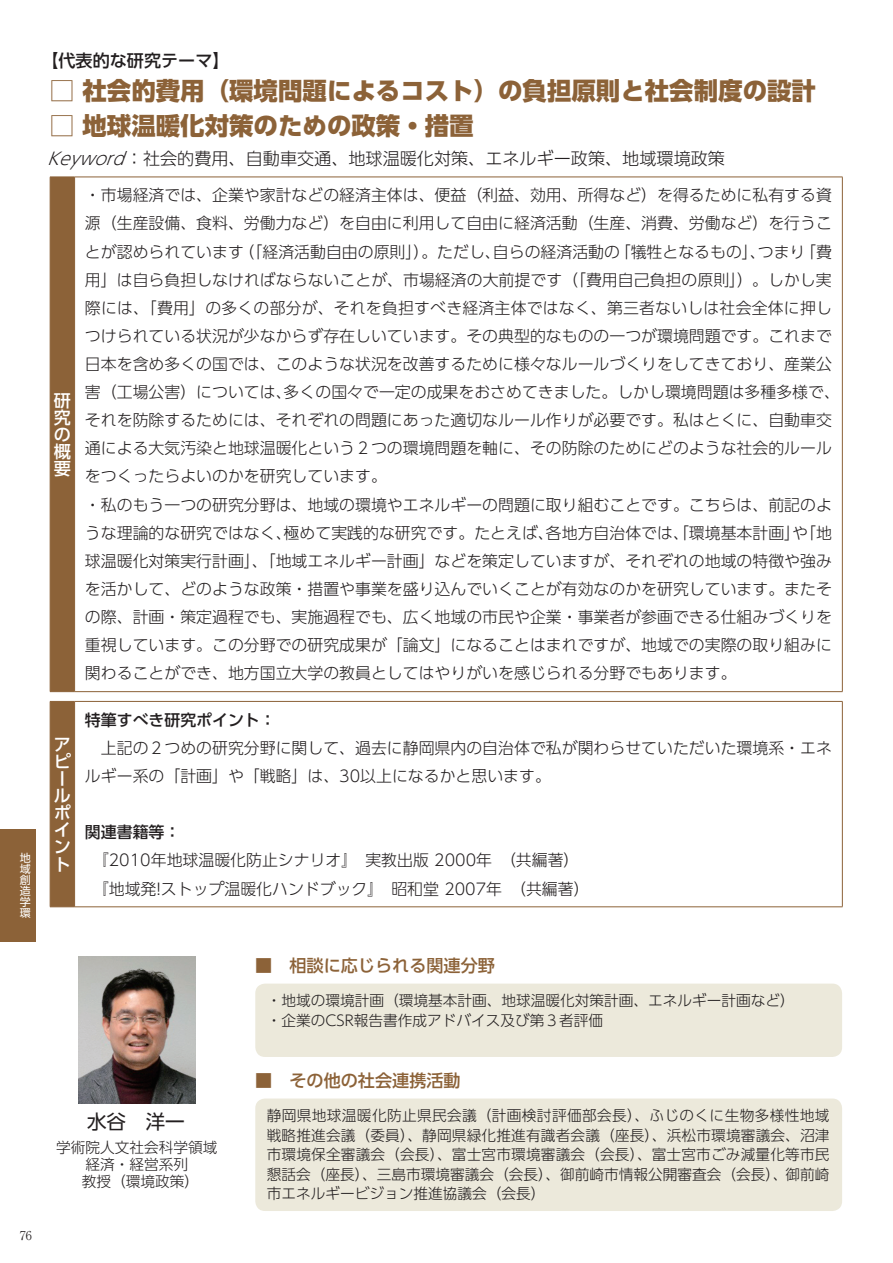
<style>
.page{position:relative;width:893px;height:1263px;background:#fff}
.page>*{position:absolute;margin:0;border:0;box-sizing:border-box;transform-origin:0 0}
.t1{font:800 24.45px "UD Shin Go Pro";color:#8c6238}
.t2{font:19.5px "UD Shin Go Pro";color:#231f20}
.t3{font:300 17.1px "UD Shin Go Pro";color:#231f20}
.t4{font:500 17.1px "UD Shin Go Pro";color:#8c6238}
.t5{font:500 17.1px/17.1px "UD Shin Go Pro";color:#fff;text-align:justify}
.t6{font:500 17.1px "UD Shin Go Pro";color:#231f20}
.t7{font:300 15.9px/28px "UD Shin Go Pro";color:#231f20}
.t8{font:500 15.9px "UD Shin Go Pro";color:#231f20}
.t9{font:300 14.7px/19.5px "UD Shin Go Pro";color:#231f20;text-align:center}
.t10{font:300 12.15px "Ryumin Pro";color:#231f20}
.t11{font:10.95px/10.9px "UD Shin Go Pro";color:#fff;text-align:justify}
.s1{font-style:italic}
</style>
<div class="page">
<div style="left:0;top:829px;width:36px;height:113px;background:#8c6238"></div>
<hr style="left:75px;top:177px;width:768px;height:1px;background:#8c6238">
<hr style="left:842px;top:177px;width:1px;height:514px;background:#8c6238">
<hr style="left:75px;top:691px;width:768px;height:1px;background:#8c6238">
<hr style="left:75px;top:701px;width:768px;height:1px;background:#8c6238">
<hr style="left:842px;top:702px;width:1px;height:204px;background:#8c6238">
<hr style="left:75px;top:906px;width:768px;height:1px;background:#8c6238">
<div style="left:50px;top:177px;width:25px;height:730px;background:#8c6238"></div>
<img style="left:78px;top:957px;width:117px;height:146px">
<div style="left:255px;top:983px;width:587px;height:74px;background:#ece9db;border-radius:10px"></div>
<div style="left:255px;top:1098px;width:587px;height:113px;background:#ece9db;border-radius:10px"></div>
<p class="t11" style="left:20px;top:852px;width:12px">地域創造学環</p>
<p class="t6" style="left:41px;top:47px;width:190px">【代表的な研究テーマ】</p>
<h1 class="t1" style="left:50px;top:71px;width:768px">□ 社会的費用（環境問題によるコスト）の負担原則と社会制度の設計</h1>
<h1 class="t1" style="left:50px;top:105px;width:425px">□ 地球温暖化対策のための政策・措置</h1>
<p class="t3" style="left:48px;top:145px;width:679px"><span class="s1">Keyword</span>：社会的費用、自動車交通、地球温暖化対策、エネルギー政策、地域環境政策</p>
<p class="t5" style="left:54px;top:391px;width:18px">研究の概要</p>
<p class="t5" style="left:54px;top:735px;width:19px;text-align:left">アピールポイント</p>
<p class="t7" style="left:85px;top:181px;width:756px">・市場経済では、企業や家計などの経済主体は、便益（利益、効用、所得など）を得るために私有する資源（生産設備、食料、労働力など）を自由に利用して自由に経済活動（生産、消費、労働など）を行うことが認められています（「経済活動自由の原則」）。ただし、自らの経済活動の「犠牲となるもの」、つまり「費用」は自ら負担しなければならないことが、市場経済の大前提です（「費用自己負担の原則」）。しかし実際には、「費用」の多くの部分が、それを負担すべき経済主体ではなく、第三者ないしは社会全体に押しつけられている状況が少なからず存在しいています。その典型的なものの一つが環境問題です。これまで日本を含め多くの国では、このような状況を改善するために様々なルールづくりをしてきており、産業公害（工場公害）については、多くの国々で一定の成果をおさめてきました。しかし環境問題は多種多様で、それを防除するためには、それぞれの問題にあった適切なルール作りが必要です。私はとくに、自動車交通による大気汚染と地球温暖化という２つの環境問題を軸に、その防除のためにどのような社会的ルールをつくったらよいのかを研究しています。<br>・私のもう一つの研究分野は、地域の環境やエネルギーの問題に取り組むことです。こちらは、前記のような理論的な研究ではなく、極めて実践的な研究です。たとえば、各地方自治体では、「環境基本計画」や「地球温暖化対策実行計画」、「地域エネルギー計画」などを策定していますが、それぞれの地域の特徴や強みを活かして、どのような政策・措置や事業を盛り込んでいくことが有効なのかを研究しています。またその際、計画・策定過程でも、実施過程でも、広く地域の市民や企業・事業者が参画できる仕組みづくりを重視しています。この分野での研究成果が「論文」になることはまれですが、地域での実際の取り組みに関わることができ、地方国立大学の教員としてはやりがいを感じられる分野でもあります。</p>
<p class="t8" style="left:85px;top:707px;width:192px">特筆すべき研究ポイント：</p>
<p class="t7" style="left:85px;top:733px;width:748px">　上記の２つめの研究分野に関して、過去に静岡県内の自治体で私が関わらせていただいた環境系・エネルギー系の「計画」や「戦略」は、30以上になるかと思います。</p>
<p class="t8" style="left:85px;top:819px;width:113px">関連書籍等：　</p>
<p class="t7" style="left:85px;top:846px;width:506px">　『2010年地球温暖化防止シナリオ』　実教出版 2000年　（共編著）　『地域発!ストップ温暖化ハンドブック』　昭和堂 2007年　（共編著）</p>
<p class="t4" style="left:255px;top:951px;width:241px">■　相談に応じられる関連分野</p>
<p class="t9" style="left:267px;top:990px;width:530px;text-align:left">・地域の環境計画（環境基本計画、地球温暖化対策計画、エネルギー計画など）・企業のCSR報告書作成アドバイス及び第３者評価</p>
<p class="t10" style="left:20px;top:1226px;width:14px">76</p>
<p class="t2" style="left:87px;top:1106px;width:99px">水谷　洋一</p>
<p class="t9" style="left:56px;top:1138px;width:163px;line-height:17.1px">学術院人文社会科学領域経済・経営系列<br>教授（環境政策）</p>
<p class="t4" style="left:255px;top:1066px;width:207px">■　その他の社会連携活動</p>
<p class="t9" style="left:267px;top:1105px;width:564px;text-align:justify">静岡県地球温暖化防止県民会議（計画検討評価部会長）、ふじのくに生物多様性地域戦略推進会議（委員）、静岡県緑化推進有識者会議（座長）、浜松市環境審議会、沼津市環境保全審議会（会長）、富士宮市環境審議会（会長）、富士宮市ごみ減量化等市民懇話会（座長）、三島市環境審議会（会長）、御前崎市情報公開審査会（会長）、御前崎市エネルギービジョン推進協議会（会長）</p>
</div>
